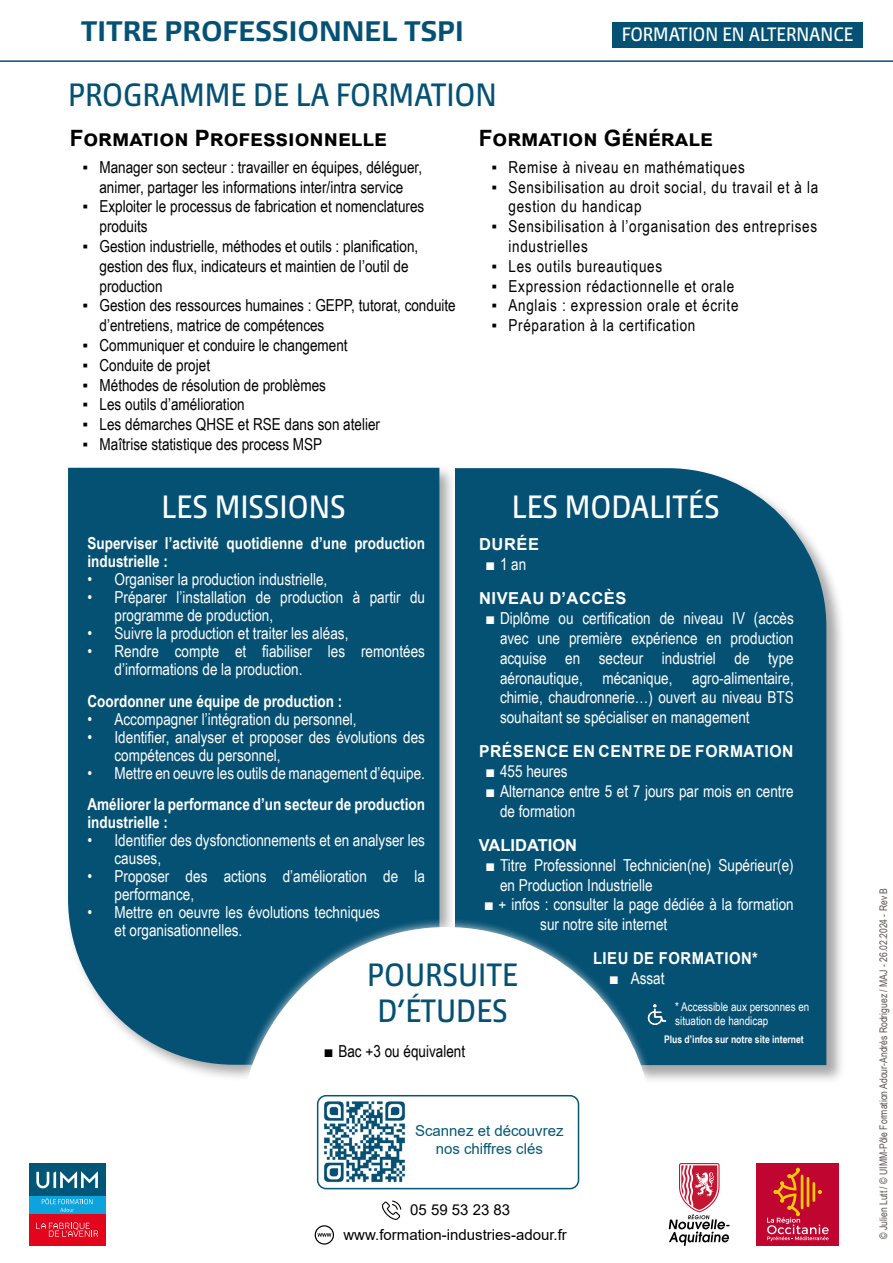
<style>
.page{position:relative;width:893px;height:1263px;background:#fff}
.page>*{position:absolute;margin:0;border:0;box-sizing:border-box;transform-origin:0 0}
.t1{font:500 condensed 30px/36px "Burlingame Pro";color:#055174;text-align:center}
.t2{font:500 condensed 30px "Burlingame Pro";color:#fff}
.t3{font:700 26.25px "Burlingame Pro";color:#055174}
.t4{font:700 22.5px "Arial";color:#000}
.t5{font:500 condensed 18px "Burlingame Pro";color:#fff}
.t6{font:16.5px/19.8px "Arial Narrow";color:#fff}
.t7{font:16.5px/19.8px "Arial Narrow";color:#000}
.t8{font:16.5px/19.8px "Arial Narrow";letter-spacing:.04em;color:#000}
.t9{font:700 16.5px/18px "Arial Narrow";color:#fff}
.t10{font:700 16.5px "Arial";letter-spacing:.035em;color:#fff;scale:.95 1}
.t11{font:700 16.5px "Arial";letter-spacing:.035em;color:#fff}
.t12{font:700 16.5px "Arial";letter-spacing:.035em;color:#fff;scale:.9 1}
.t13{font:700 16.5px "Arial";color:#fff}
.t14{font:15px "Arial";color:#000}
.t15{font:15px/18px "Arial";color:#055777;text-align:center}
.t16{font:12px/13.5px "Arial Narrow";color:#fff}
.t17{font:10.5px "Arial Narrow";color:#5d514d}
.t18{font:700 10.5px "Arial Narrow";color:#fff}
</style>
<div class="page">
<div style="left:454px;top:468px;width:392px;height:617px;background:#000;opacity:.35"></div>
<div style="left:457px;top:468px;width:369px;height:597px;background:#055174"></div>
<div style="left:64px;top:464px;width:393px;height:618px;background:#000;opacity:.35"></div>
<div style="left:68px;top:468px;width:371px;height:597px;background:#055174"></div>
<div style="left:234px;top:918px;width:423px;height:195px;background:#fff;opacity:.75"></div>
<svg style="left:242px;top:927px;width:407px;height:177px"></svg>
<svg style="left:0;top:22px;width:893px;height:40px"></svg>
<div style="left:612px;top:22px;width:250px;height:26px;background:#055174"></div>
<img style="left:647px;top:1004px;width:20px;height:20px">
<img style="left:314px;top:1091px;width:102px;height:99px">
<div style="left:317px;top:1095px;width:262px;height:94px;border:2px solid #055777;border-radius:9px"></div>
<div style="left:29px;top:1164px;width:77px;height:32px;background:#005677"></div>
<svg style="left:36px;top:1171px;width:62px;height:17px"></svg>
<div style="left:29px;top:1213px;width:77px;height:33px;background:#e2051b"></div>
<svg style="left:36px;top:1222px;width:62px;height:15px"></svg>
<div style="left:29px;top:1196px;width:77px;height:17px;background:#0da3dd"></div>
<svg style="left:42px;top:1198px;width:50px;height:14px"></svg>
<svg style="left:669px;top:1163px;width:61px;height:83px"></svg>
<div style="left:757px;top:1163px;width:82px;height:82px;background:#c00630"></div>
<svg style="left:767px;top:1168px;width:62px;height:73px"></svg>
<svg style="left:382px;top:1200px;width:19px;height:20px"></svg>
<svg style="left:315px;top:1225px;width:19px;height:19px"></svg>
<h2 class="t3" style="left:81px;top:14px;width:385px">TITRE PROFESSIONNEL TSPI</h2>
<p class="t5" style="left:622px;top:23px;width:233px">FORMATION EN ALTERNANCE</p>
<h1 class="t1" style="left:68px;top:77px;width:430px">PROGRAMME DE LA FORMATION</h1>
<h3 class="t4" style="left:70px;top:122px;width:319px">Formation Professionnelle</h3>
<p class="t7" style="left:82px;top:156px;width:341px;text-align:center">▪ Manager son secteur : travailler en équipes, déléguer, animer, partager les informations inter/intra service</p>
<p class="t7" style="left:99px;top:196px;width:326px;text-indent:-17px">▪ Exploiter le processus de fabrication et nomenclatures produits</p>
<p class="t7" style="left:99px;top:236px;width:320px;text-indent:-17px">▪ Gestion industrielle, méthodes et outils : planification, gestion des flux, indicateurs et maintien de l’outil de production</p>
<p class="t7" style="left:100px;top:295px;width:358px;text-indent:-17px">▪ Gestion des ressources humaines : GEPP, tutorat, conduite d’entretiens, matrice de compétences</p>
<p class="t7" style="left:83px;top:335px;width:267px">▪ Communiquer et conduire le changement</p>
<p class="t7" style="left:83px;top:354px;width:129px">▪ Conduite de projet</p>
<p class="t7" style="left:83px;top:374px;width:245px">▪ Méthodes de résolution de problèmes</p>
<p class="t7" style="left:83px;top:394px;width:164px">▪ Les outils d’amélioration</p>
<p class="t7" style="left:83px;top:414px;width:299px">▪ Les démarches QHSE et RSE dans son atelier</p>
<p class="t7" style="left:83px;top:434px;width:241px">▪ Maîtrise statistique des process MSP</p>
<h3 class="t4" style="left:479px;top:122px;width:236px">Formation Générale</h3>
<p class="t8" style="left:491px;top:156px;width:255px">▪ Remise à niveau en mathématiques</p>
<p class="t8" style="left:508px;top:176px;width:311px;text-indent:-17px">▪ Sensibilisation au droit social, du travail et à la gestion du handicap</p>
<p class="t8" style="left:509px;top:216px;width:310px;text-indent:-17px">▪ Sensibilisation à l’organisation des entreprises industrielles</p>
<p class="t8" style="left:492px;top:255px;width:172px">▪ Les outils bureautiques</p>
<p class="t8" style="left:492px;top:275px;width:244px">▪ Expression rédactionnelle et orale</p>
<p class="t8" style="left:492px;top:295px;width:248px">▪ Anglais : expression orale et écrite</p>
<p class="t8" style="left:492px;top:315px;width:205px">▪ Préparation à la certification</p>
<h1 class="t2" style="left:512px;top:487px;width:209px">LES MODALITÉS</h1>
<p class="t11" style="left:479px;top:533px;width:62px">DURÉE</p>
<p class="t6" style="left:486px;top:554px;width:41px">■1 an</p>
<p class="t11" style="left:479px;top:587px;width:149px">NIVEAU D’ACCÈS</p>
<p class="t6" style="left:500px;top:608px;width:295px;text-align:justify;text-indent:-13px">■ Diplôme ou certification de niveau IV (accès avec une première expérience en production acquise en secteur industriel de type aéronautique, mécanique, agro-alimentaire, chimie, chaudronnerie…) ouvert au niveau BTS souhaitant se spécialiser en management</p>
<p class="t10" style="left:479px;top:740px;width:332px">PRÉSENCE EN CENTRE DE FORMATION</p>
<p class="t6" style="left:486px;top:761px;width:83px">■ 455 heures</p>
<p class="t6" style="left:500px;top:781px;width:295px;text-indent:-13px">■ Alternance entre 5 et 7 jours par mois en centre de formation</p>
<p class="t13" style="left:479px;top:833px;width:100px">VALIDATION</p>
<p class="t6" style="left:500px;top:854px;width:295px;text-indent:-13px">■ Titre Professionnel Technicien(ne) Supérieur(e) en Production Industrielle</p>
<p class="t6" style="left:540px;top:894px;width:255px;text-indent:-55px">■ + infos : consulter la page dédiée à la formation sur notre site internet</p>
<p class="t12" style="left:593px;top:947px;width:185px">LIEU DE FORMATION*</p>
<p class="t6" style="left:610px;top:968px;width:56px">■ Assat</p>
<h1 class="t2" style="left:162px;top:487px;width:186px">LES MISSIONS</h1>
<p class="t9" style="left:88px;top:534px;width:339px">Superviser l’activité quotidienne d’une production industrielle :</p>
<p class="t6" style="left:88px;top:569px;width:241px">• Organiser la production industrielle,</p>
<p class="t6" style="left:115px;top:588px;width:312px;line-height:18px;text-indent:-27px">• Préparer l’installation de production à partir du programme de production,</p>
<p class="t6" style="left:88px;top:623px;width:262px">• Suivre la production et traiter les aléas,</p>
<p class="t6" style="left:115px;top:642px;width:312px;line-height:18px;text-indent:-27px">• Rendre compte et fiabiliser les remontées d’informations de la production.</p>
<p class="t9" style="left:88px;top:691px;width:256px">Coordonner une équipe de production :</p>
<p class="t6" style="left:88px;top:708px;width:271px">• Accompagner l’intégration du personnel,</p>
<p class="t6" style="left:115px;top:727px;width:312px;line-height:18px;text-indent:-27px">• Identifier, analyser et proposer des évolutions des compétences du personnel,</p>
<p class="t6" style="left:88px;top:762px;width:339px">• Mettre en oeuvre les outils de management d’équipe.</p>
<p class="t9" style="left:88px;top:795px;width:339px">Améliorer la performance d’un secteur de production industrielle :</p>
<p class="t6" style="left:115px;top:831px;width:312px;line-height:18px;text-indent:-27px">• Identifier des dysfonctionnements et en analyser les causes,</p>
<p class="t6" style="left:115px;top:867px;width:312px;line-height:18px;text-indent:-27px">• Proposer des actions d’amélioration de la performance,</p>
<p class="t6" style="left:115px;top:903px;width:267px;line-height:18px;text-indent:-27px">• Mettre en oeuvre les évolutions techniques et organisationnelles.</p>
<h1 class="t1" style="left:367px;top:957px;width:152px">POURSUITE<br>D’ÉTUDES</h1>
<p class="t7" style="left:325px;top:1041px;width:142px">■ Bac +3 ou équivalent</p>
<p class="t16" style="left:675px;top:1000px;width:136px">* Accessible aux personnes en situation de handicap</p>
<p class="t18" style="left:664px;top:1031px;width:141px">Plus d’infos sur notre site internet</p>
<p class="t15" style="left:415px;top:1121px;width:150px">Scannez et découvrez nos chiffres clés</p>
<p class="t14" style="left:410px;top:1200px;width:102px">05 59 53 23 83</p>
<p class="t14" style="left:343px;top:1224px;width:225px">www.formation-industries-adour.fr</p>
<p class="t17" style="left:876px;top:1239px;width:353px;rotate:-90deg">© Julien Lutt / © UIMM-Pôle Formation Adour-Andrés Rodriguez / MAJ - 26.02.2024 - Rev B</p>
</div>
